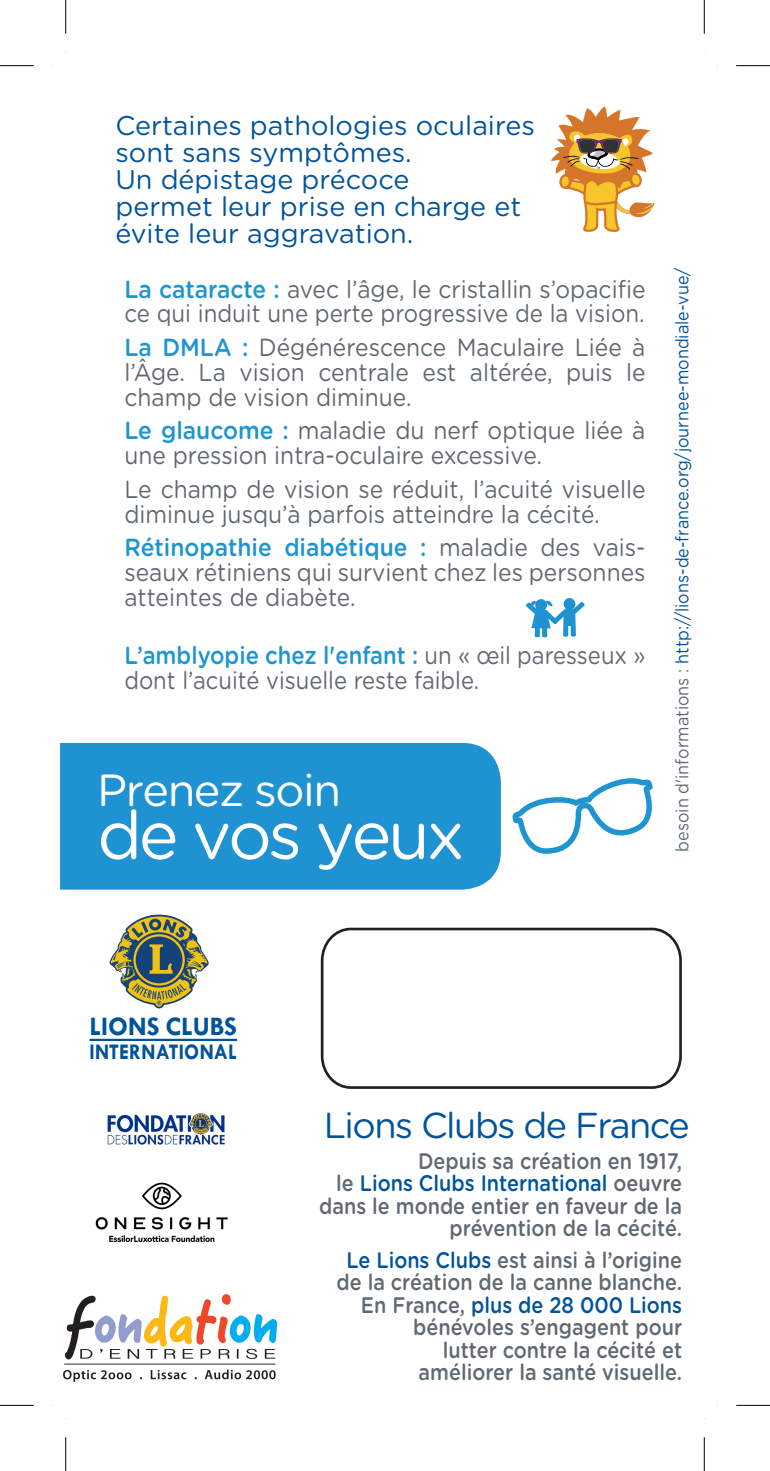
<style>
.page{position:relative;width:770px;height:1471px;background:#fff}
.page>*{position:absolute;margin:0;border:0;box-sizing:border-box;transform-origin:0 0}
.t1{font:67.5px "Gotham Rounded";letter-spacing:-.05em;color:#fff}
.t2{font:45px "Gotham Rounded";letter-spacing:-.035em;color:#fff}
.t3{font:36px "Gotham Rounded";letter-spacing:-.04em;color:#01539b}
.t4{font:27px/27px "Gotham Rounded";color:#01539b}
.t5{font:700 27px "Tw Cen";color:#01539b}
.t6{font:24.75px/24.8px "Gotham Rounded";color:#606972;scale:.92 1}
.t7{font:24.75px/24.8px "Gotham Rounded";color:#606972;scale:.89 1}
.t8{font:500 22.5px/22.5px "Gotham Rounded";color:#606972;text-align:right;scale:.88 1}
.t9{font:700 22.5px "Tw Cen";letter-spacing:.01em;color:#01539b;scale:.91 1}
.t10{font:18px "Gotham Rounded";color:#01539b;scale:.9 1}
.s1{font-weight:500;color:#1e94d1}
.s2{color:#606972}
.s3{color:#01539b}
</style>
<div class="page">
<svg style="left:551px;top:106px;width:102px;height:126px"></svg>
<div style="left:60px;top:743px;width:440px;height:146px;background:#1f93d2"></div>
<svg style="left:512px;top:778px;width:141px;height:76px"></svg>
<svg style="left:526px;top:598px;width:58px;height:39px"></svg>
<svg style="left:109px;top:914px;width:99px;height:94px"></svg>
<hr style="left:89px;top:1039px;width:148px;height:2px;background:#01539b">
<div style="left:320px;top:927px;width:361px;height:162px;border:3px solid #231f20;border-radius:30px"></div>
<hr style="left:0;top:65px;width:34px;height:1px;background:#000">
<hr style="left:735px;top:65px;width:34px;height:1px;background:#000">
<hr style="left:0;top:1405px;width:34px;height:1px;background:#000">
<hr style="left:735px;top:1405px;width:34px;height:1px;background:#000">
<hr style="left:65px;top:0;width:1px;height:34px;background:#000">
<hr style="left:65px;top:1437px;width:1px;height:34px;background:#000">
<hr style="left:703px;top:0;width:1px;height:34px;background:#000">
<hr style="left:703px;top:1437px;width:1px;height:34px;background:#000">
<img style="left:107px;top:1112px;width:118px;height:33px">
<img style="left:63px;top:1294px;width:213px;height:88px">
<img style="left:95px;top:1182px;width:133px;height:60px">
<p class="t4" style="left:115px;top:111px;width:420px">Certaines pathologies oculaires sont sans symptômes.<br>Un dépistage précoce<br>permet leur prise en charge et évite leur aggravation.</p>
<p class="t6" style="left:124px;top:275px;width:567px"><span class="s1">La cataracte :</span> avec l’âge, le cristallin s’opacifie ce qui induit une perte progressive de la vision.</p>
<p class="t6" style="left:124px;top:334px;width:567px;text-align:justify"><span class="s1">La DMLA :</span> Dégénérescence Maculaire Liée à l’Âge. La vision centrale est altérée, puis le champ de vision diminue.</p>
<p class="t6" style="left:124px;top:417px;width:567px"><span class="s1">Le glaucome :</span> maladie du nerf optique liée à une pression intra-oculaire excessive.</p>
<p class="t6" style="left:124px;top:476px;width:567px">Le champ de vision se réduit, l’acuité visuelle diminue jusqu’à parfois atteindre la cécité.</p>
<p class="t6" style="left:124px;top:534px;width:567px;text-align:justify"><span class="s1">Rétinopathie diabétique :</span> maladie des vais&shy;seaux rétiniens qui survient chez les personnes atteintes de diabète.</p>
<p class="t7" style="left:124px;top:642px;width:586px"><span class="s1">L’amblyopie chez l'enfant :</span> un « œil paresseux » dont l’acuité visuelle reste faible.</p>
<h2 class="t2" style="left:97px;top:759px;width:245px">Prenez soin</h2>
<h1 class="t1" style="left:97px;top:788px;width:369px">de vos yeux</h1>
<p class="t10" style="left:669px;top:851px;width:650px;rotate:-90deg"><span class="s2">besoin d'informations :</span> http://lions-de-france.org/journee-mondiale-vue/</p>
<p class="t5" style="left:89px;top:1010px;width:149px">LIONS CLUBS</p>
<p class="t9" style="left:89px;top:1038px;width:163px">INTERNATIONAL</p>
<h3 class="t3" style="left:323px;top:1100px;width:367px">Lions Clubs de France</h3>
<p class="t8" style="left:319px;top:1148px;width:414px">Depuis sa création en 1917,<br>le <span class="s3">Lions Clubs International</span> oeuvre dans le monde entier en faveur de la prévention de la cécité.</p>
<p class="t8" style="left:336px;top:1247px;width:394px"><span class="s3">Le Lions Clubs</span> est ainsi à l’origine de la création de la canne blanche.<br>En France, <span class="s3">plus de 28 000 Lions </span>bénévoles s’engagent pour<br>lutter contre la cécité et<br>améliorer la santé visuelle.</p>
</div>
